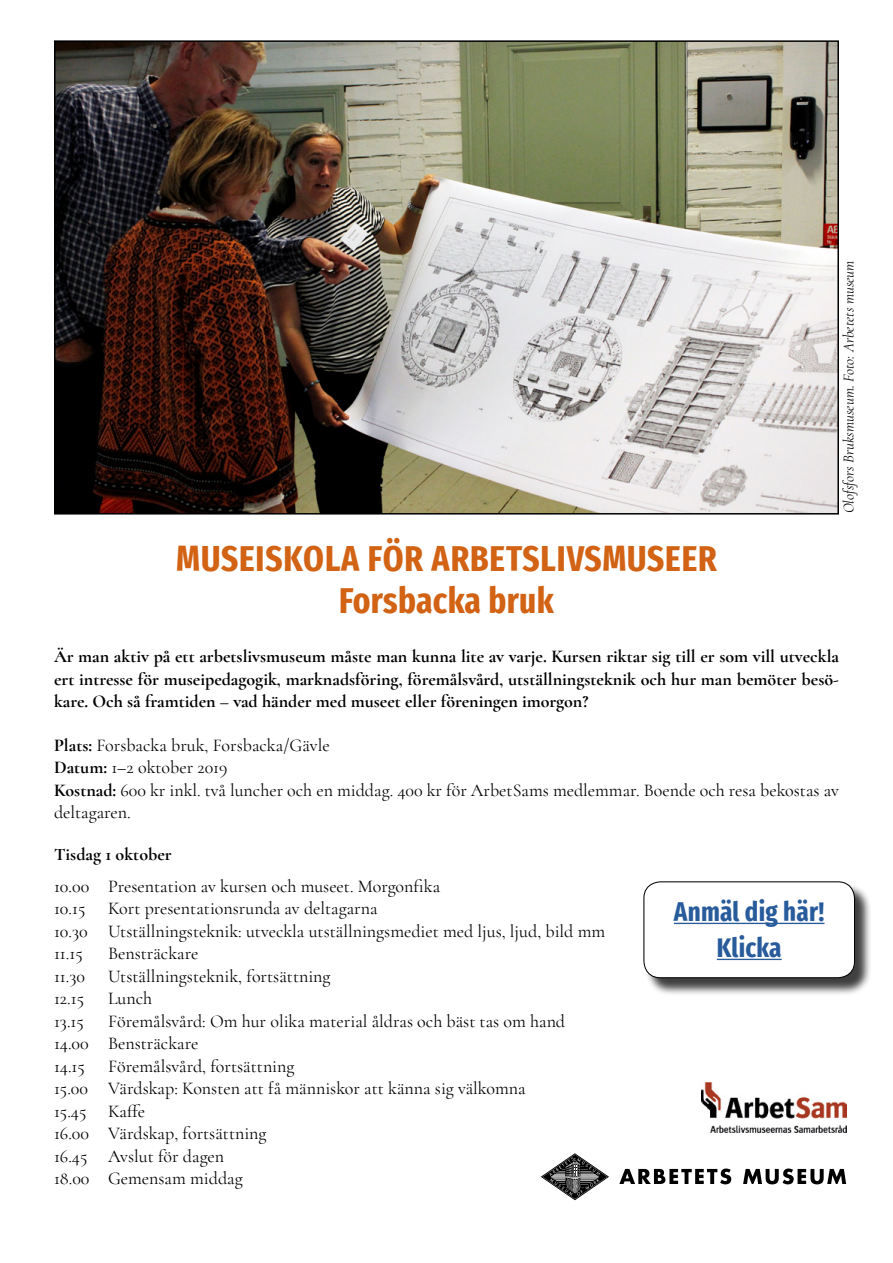
<style>
.page{position:relative;width:893px;height:1263px;background:#fff}
.page>*{position:absolute;margin:0;border:0;box-sizing:border-box;transform-origin:0 0}
.t1{font:700 extra-condensed 36px/42px "Fira Sans";letter-spacing:.025em;color:#d26214;text-align:center}
.t2{font:700 extra-condensed 27px/36px "Fira Sans";letter-spacing:.01em;color:#275b9b;text-align:center}
.t3{font:18px/22.5px "Cormorant Garamond";color:#000}
.t4{font:700 18px/22.5px "Cormorant Garamond";color:#000;text-align:justify}
.t5{font:italic 15px "Cormorant Garamond";color:#000}
.s1{font-weight:700}
</style>
<div class="page">
<img style="left:56px;top:42px;width:781px;height:470px">
<img style="left:701px;top:1082px;width:145px;height:50px">
<svg style="left:619px;top:1168px;width:112px;height:16px"></svg>
<svg style="left:743px;top:1168px;width:103px;height:16px"></svg>
<svg style="left:541px;top:1153px;width:68px;height:47px"></svg>
<div style="left:645px;top:883px;width:227px;height:112px;background:#000;opacity:.75"></div>
<div style="left:644px;top:882px;width:210px;height:96px;background:#fff;border-radius:17px"></div>
<div style="left:643px;top:881px;width:212px;height:97px;border:1px solid #000;border-radius:17px"></div>
<hr style="left:674px;top:923px;width:150px;height:1px;background:#275b9b">
<hr style="left:717px;top:959px;width:65px;height:1px;background:#275b9b">
<h1 class="t1" style="left:176px;top:535px;width:542px">MUSEISKOLA FÖR ARBETSLIVSMUSEER<br>Forsbacka bruk</h1>
<p class="t5" style="left:840px;top:513px;width:254px;rotate:-90deg">Olofsfors Bruksmuseum. Foto: Arbetets museum</p>
<p class="t4" style="left:54px;top:645px;width:787px">Är man aktiv på ett arbetslivsmuseum måste man kunna lite av varje. Kursen riktar sig till er som vill utveckla ert intresse för museipedagogik, marknadsföring, föremålsvård, utställningsteknik och hur man bemöter besö&shy;kare. Och så framtiden – vad händer med museet eller föreningen imorgon?</p>
<p class="t3" style="left:54px;top:734px;width:786px"><span class="s1">Plats:</span> Forsbacka bruk, Forsbacka/Gävle<br><span class="s1">Datum:</span> 1–2 oktober 2019<br><span class="s1">Kostnad:</span> 600 kr inkl. två luncher och en middag. 400 kr för ArbetSams medlemmar. Boende och resa bekostas av deltagaren.</p>
<p class="t4" style="left:54px;top:843px;width:119px">Tisdag 1 oktober</p>
<p class="t3" style="left:54px;top:875px;width:388px">10.00 Presentation av kursen och museet. Morgonfika<br>10.15</p>
<h2 class="t2" style="left:674px;top:892px;width:152px">Anmäl dig här!<br>Klicka</h2>
<p class="t3" style="left:54px;top:897px;width:553px;text-indent:54px">Kort presentationsrunda av deltagarna<br>10.30 Utställningsteknik: utveckla utställningsmediet med ljus, ljud, bild mm<br>11.15</p>
<p class="t3" style="left:108px;top:942px;width:92px">Bensträckare</p>
<p class="t3" style="left:54px;top:965px;width:33px">11.30</p>
<p class="t3" style="left:108px;top:965px;width:224px">Utställningsteknik, fortsättning</p>
<p class="t3" style="left:54px;top:987px;width:32px">12.15</p>
<p class="t3" style="left:108px;top:987px;width:46px">Lunch</p>
<p class="t3" style="left:54px;top:1010px;width:31px">13.15</p>
<p class="t3" style="left:54px;top:1010px;width:513px;text-indent:54px">Föremålsvård: Om hur olika material åldras och bäst tas om hand<br>14.00 Bensträckare<br>14.15</p>
<p class="t3" style="left:54px;top:1055px;width:473px;text-indent:54px">Föremålsvård, fortsättning<br>15.00 Värdskap: Konsten att få människor att känna sig välkomna<br>15.45 Kaffe<br>16.00 Värdskap, fortsättning<br>16.45 Avslut för dagen<br>18.00 Gemensam middag</p>
</div>
